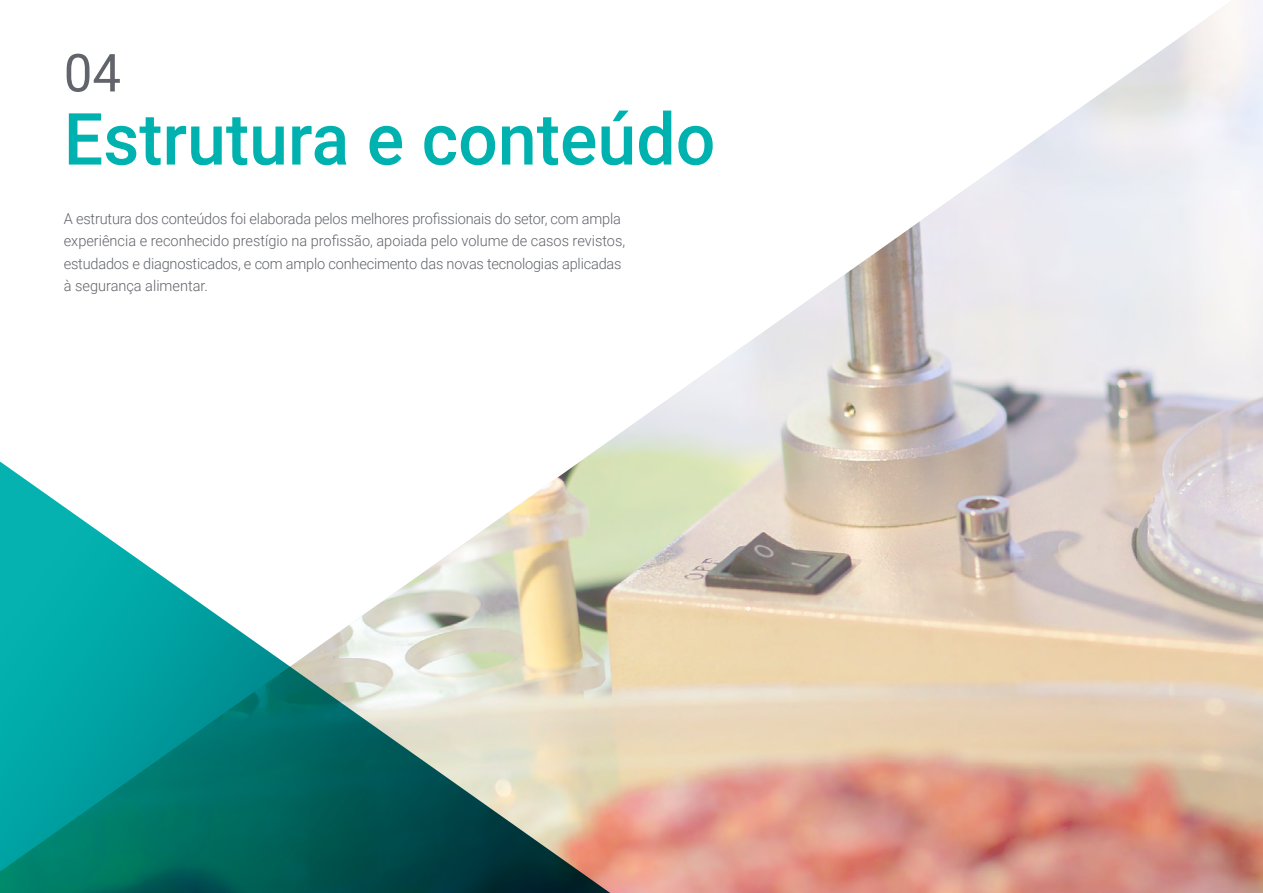
<style>
.page{position:relative;width:1263px;height:893px;background:#fff}
.page>*{position:absolute;margin:0;border:0;box-sizing:border-box;transform-origin:0 0}
.t1{font:500 72px "Roboto";color:#00b2af}
.t2{font:52.5px "Roboto";color:#61646a}
.t3{font:300 15px/22.5px "Roboto";letter-spacing:-.015em;color:#61646a}
</style>
<div class="page">
<img style="left:602px;top:0;width:661px;height:893px">
<svg style="left:0;top:446px;width:640px;height:447px"></svg>
<h2 class="t2" style="left:64px;top:36px;width:59px">04</h2>
<h1 class="t1" style="left:64px;top:89px;width:653px">Estrutura e conteúdo</h1>
<p class="t3" style="left:64px;top:207px;width:563px">A estrutura dos conteúdos foi elaborada pelos melhores profissionais do setor, com ampla experiência e reconhecido prestígio na profissão, apoiada pelo volume de casos revistos, estudados e diagnosticados, e com amplo conhecimento das novas tecnologias aplicadas à segurança alimentar.</p>
</div>
